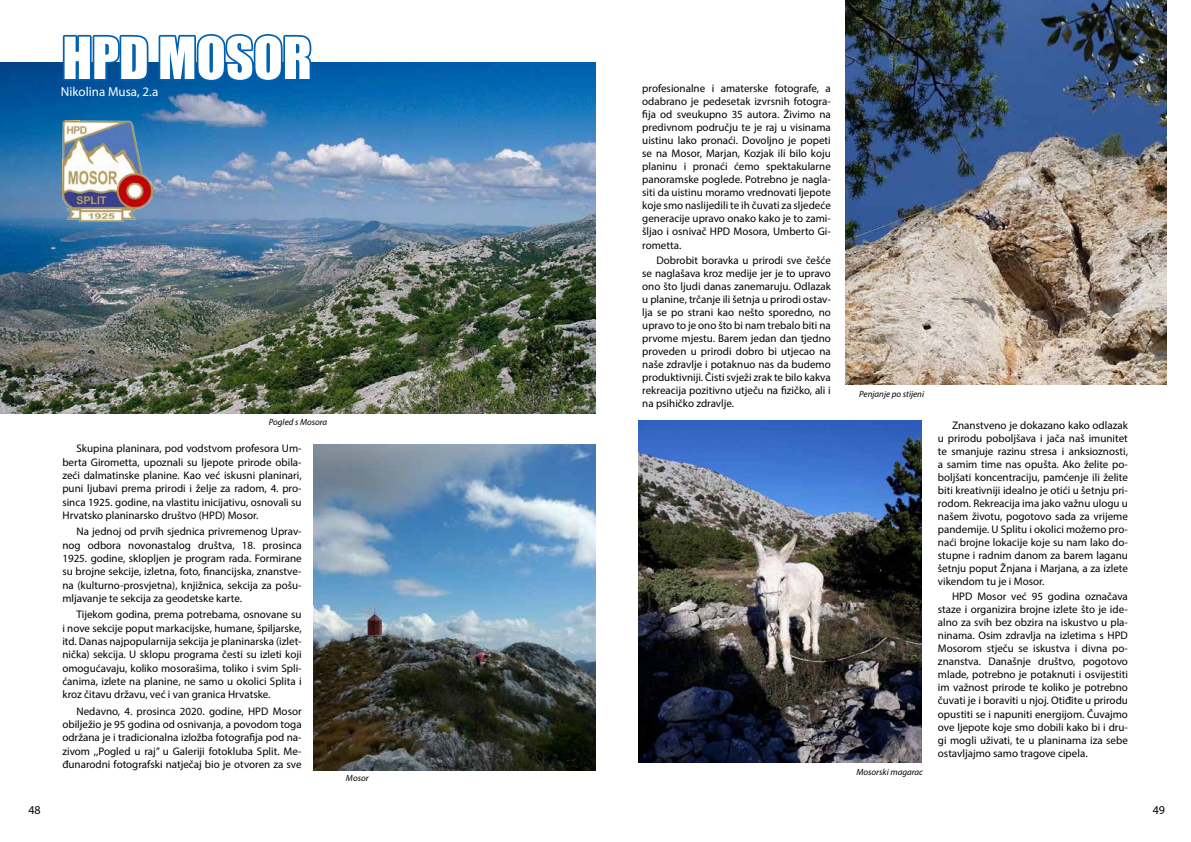
<style>
.page{position:relative;width:1191px;height:842px;background:#fff}
.page>*{position:absolute;margin:0;border:0;box-sizing:border-box;transform-origin:0 0}
.t1{font:53.6px "Impact";color:#fff}
.t2{font:13px "Myriad Pro";color:#fff}
.t3{font:12px "Myriad Pro";color:#000}
.t4{font:11px/13px "Myriad Pro";color:#000;text-align:justify}
.t5{font:italic 9px "Myriad Pro";color:#000}
</style>
<div class="page">
<img style="left:845px;top:0;width:321px;height:384px">
<img style="left:638px;top:420px;width:283px;height:343px">
<img style="left:0;top:62px;width:595px;height:351px">
<svg style="left:61px;top:34px;width:90px;height:48px"></svg>
<svg style="left:157px;top:34px;width:157px;height:50px"></svg>
<img style="left:314px;top:444px;width:281px;height:327px">
<img style="left:62px;top:120px;width:91px;height:101px">
<h1 class="t1" style="left:62px;top:16px;width:251px">HPD MOSOR</h1>
<p class="t2" style="left:61px;top:84px;width:99px">Nikolina Musa, 2.a</p>
<p class="t5" style="left:269px;top:416px;width:60px">Pogled s Mosora</p>
<p class="t4" style="left:62px;top:442px;width:241px;line-height:13.4px;text-indent:14px">Skupina planinara, pod vodstvom profesora Um&shy;berta Girometta, upoznali su ljepote prirode obila&shy;zeći dalmatinske planine. Kao već iskusni planinari, puni ljubavi prema prirodi i želje za radom, 4. pro&shy;sinca 1925. godine, na vlastitu inicijativu, osnovali su Hrvatsko planinarsko društvo (HPD) Mosor.</p>
<p class="t4" style="left:62px;top:525px;width:241px;line-height:13.4px;text-indent:14px">Na jednoj od prvih sjednica privremenog Uprav&shy;nog odbora novonastalog društva, 18. prosinca 1925. godine, sklopljen je program rada. Formirane su brojne sekcije, izletna, foto, financijska, znanstve&shy;na (kulturno-prosvjetna), knjižnica, sekcija za pošu&shy;mljavanje te sekcija za geodetske karte.</p>
<p class="t4" style="left:62px;top:608px;width:241px;line-height:13.4px;text-indent:14px">Tijekom godina, prema potrebama, osnovane su i nove sekcije poput markacijske, humane, špiljarske, itd. Danas najpopularnija sekcija je planinarska (izlet&shy;nička) sekcija. U sklopu programa česti su izleti koji omogućavaju, koliko mosorašima, toliko i svim Spli&shy;ćanima, izlete na planine, ne samo u okolici Splita i kroz čitavu državu, već i van granica Hrvatske.</p>
<p class="t4" style="left:62px;top:704px;width:241px;line-height:13.4px;text-indent:14px">Nedavno, 4. prosinca 2020. godine, HPD Mosor obilježio je 95 godina od osnivanja, a povodom toga održana je i tradicionalna izložba fotografija pod na&shy;zivom ,,Pogled u raj” u Galeriji fotokluba Split. Me&shy;đunarodni fotografski natječaj bio je otvoren za sve</p>
<p class="t5" style="left:346px;top:772px;width:24px">Mosor</p>
<p class="t4" style="left:642px;top:82px;width:190px">profesionalne i amaterske fotografe, a odabrano je pedesetak izvrsnih fotogra&shy;fija od sveukupno 35 autora. Živimo na predivnom području te je raj u visinama uistinu lako pronaći. Dovoljno je popeti se na Mosor, Marjan, Kozjak ili bilo koju planinu i pronaći ćemo spektakularne panoramske poglede. Potrebno je nagla&shy;siti da uistinu moramo vrednovati ljepote koje smo naslijedili te ih čuvati za sljedeće generacije upravo onako kako je to zami&shy;šljao i osnivač HPD Mosora, Umberto Gi&shy;rometta.</p>
<p class="t4" style="left:642px;top:254px;width:190px;text-indent:14px">Dobrobit boravka u prirodi sve češće se naglašava kroz medije jer je to upravo ono što ljudi danas zanemaruju. Odlazak u planine, trčanje ili šetnja u prirodi ostav&shy;lja se po strani kao nešto sporedno, no upravo to je ono što bi nam trebalo biti na prvome mjestu. Barem jedan dan tjedno proveden u prirodi dobro bi utjecao na naše zdravlje i potaknuo nas da budemo produktivniji. Čisti svježi zrak te bilo kakva rekreacija pozitivno utječu na fizičko, ali i na psihičko zdravlje.</p>
<p class="t5" style="left:859px;top:388px;width:66px">Penjanje po stijeni</p>
<p class="t5" style="left:856px;top:766px;width:68px">Mosorski magarac</p>
<p class="t4" style="left:938px;top:418px;width:191px;text-indent:14px">Znanstveno je dokazano kako odlazak u prirodu poboljšava i jača naš imunitet te smanjuje razinu stresa i anksioznosti, a samim time nas opušta. Ako želite po&shy;boljšati koncentraciju, pamćenje ili želite biti kreativniji idealno je otići u šetnju pri&shy;rodom. Rekreacija ima jako važnu ulogu u našem životu, pogotovo sada za vrijeme pandemije. U Splitu i okolici možemo pro&shy;naći brojne lokacije koje su nam lako do&shy;stupne i radnim danom za barem laganu šetnju poput Žnjana i Marjana, a za izlete vikendom tu je i Mosor.</p>
<p class="t4" style="left:938px;top:590px;width:191px;text-indent:14px">HPD Mosor već 95 godina označava staze i organizira brojne izlete što je ide&shy;alno za svih bez obzira na iskustvo u pla&shy;ninama. Osim zdravlja na izletima s HPD Mosorom stječu se iskustva i divna po&shy;znanstva. Današnje društvo, pogotovo mlade, potrebno je potaknuti i osvijestiti im važnost prirode te koliko je potrebno čuvati je i boraviti u njoj. Otiđite u prirodu opustiti se i napuniti energijom. Čuvajmo ove ljepote koje smo dobili kako bi i dru&shy;gi mogli uživati, te u planinama iza sebe ostavljajmo samo tragove cipela.</p>
<p class="t3" style="left:28px;top:802px;width:14px">48</p>
<p class="t3" style="left:1152px;top:802px;width:14px">49</p>
</div>
